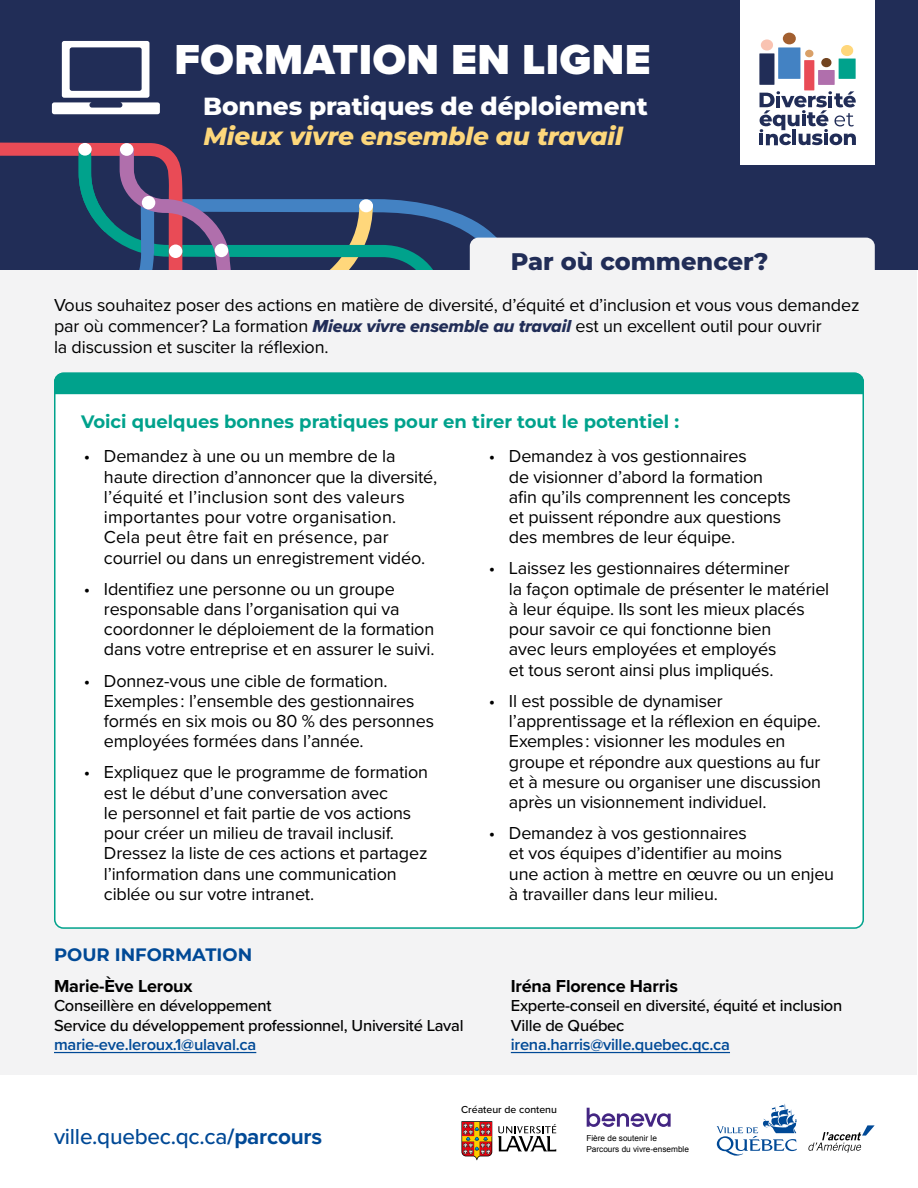
<style>
.page{position:relative;width:918px;height:1188px;background:#fff}
.page>*{position:absolute;margin:0;border:0;box-sizing:border-box;transform-origin:0 0}
.t1{font:900 43.5px "Proxima Nova";letter-spacing:.01em;color:#fff}
.t2{font:800 24.75px/30px "Montserrat";letter-spacing:-.005em;color:#fff}
.t3{font:800 24px "Montserrat";color:#212d57}
.t4{font:500 22.5px "Proxima Nova";letter-spacing:-.01em;color:#004996}
.t5{font:18px/20.2px "Proxima Nova";letter-spacing:-.01em;color:#000}
.t6{font:700 18px "Montserrat";color:#00a28c}
.t7{font:700 18px "Proxima Nova";letter-spacing:-.01em;color:#000}
.t8{font:700 18px "Montserrat";color:#004996}
.t9{font:500 16.5px "Proxima Nova";letter-spacing:-.015em;color:#000}
.t10{font:600 16.5px "Proxima Nova";letter-spacing:-.015em;color:#004996}
.t11{font:500 10.5px "Proxima Nova";color:#000}
.t12{font:8.25px "Arial";color:#000}
.s1{font-style:italic;color:#fdd77b}
.s2{font-family:"Proxima Nova Extrabld It";color:#212d57}
.s3{font-weight:700}
</style>
<div class="page">
<div style="left:0;top:0;width:918px;height:270px;background:#212d57"></div>
<div style="left:1px;top:270px;width:916px;height:805px;background:#f3f3f4"></div>
<div style="left:740px;top:0;width:135px;height:164px;background:#fff"></div>
<svg style="left:761px;top:39px;width:12px;height:12px"></svg>
<div style="left:783px;top:33px;width:13px;height:11px;background:#a25f30;border-radius:50%"></div>
<div style="left:55px;top:373px;width:808px;height:555px;background:#fff;border-radius:9px"></div>
<svg style="left:0;top:41px;width:875px;height:234px"></svg>
<svg style="left:54px;top:372px;width:810px;height:23px;background:#0da691"></svg>
<svg style="left:498px;top:1124px;width:58px;height:27px"></svg>
<svg style="left:461px;top:1121px;width:31px;height:39px"></svg>
<svg style="left:587px;top:1108px;width:84px;height:19px"></svg>
<svg style="left:808px;top:1125px;width:67px;height:28px"></svg>
<svg style="left:717px;top:1104px;width:80px;height:52px"></svg>
<hr style="left:511px;top:1052px;width:219px;height:1px;background:#004996">
<hr style="left:54px;top:1052px;width:202px;height:1px;background:#004996">
<h1 class="t1" style="left:174px;top:27px;width:478px">FORMATION EN LIGNE</h1>
<h2 class="t2" style="left:203px;top:91px;width:446px">Bonnes pratiques de déploiement<br><span class="s1">Mieux vivre ensemble au travail</span></h2>
<h3 class="t3" style="left:511px;top:245px;width:259px">Par où commencer?</h3>
<p class="t5" style="left:54px;top:294px;width:807px;line-height:21px">Vous souhaitez poser des actions en matière de diversité, d’équité et d’inclusion et vous vous demandez par où commencer? La formation <span class="s2">Mieux vivre ensemble au travail</span> est un excellent outil pour ouvrir<br>la discussion et susciter la réflexion.</p>
<h4 class="t6" style="left:81px;top:409px;width:600px">Voici quelques bonnes pratiques pour en tirer tout le potentiel :</h4>
<p class="t5" style="left:104px;top:446px;width:335px;text-indent:-20px">• Demandez à une ou un membre de la haute direction d’annoncer que la diversité, l’équité et l’inclusion sont des valeurs importantes pour votre organisation.<br>Cela peut être fait en présence, par courriel ou dans un enregistrement vidéo.</p>
<p class="t5" style="left:104px;top:578px;width:332px;text-indent:-20px">• Identifiez une personne ou un groupe responsable dans l’organisation qui va coordonner le déploiement de la formation dans votre entreprise et en assurer le suivi.</p>
<p class="t5" style="left:104px;top:670px;width:332px;text-indent:-20px">• Donnez-vous une cible de formation.<br>Exemples : l’ensemble des gestionnaires formés en six mois ou 80 % des personnes employées formées dans l’année.</p>
<p class="t5" style="left:104px;top:761px;width:326px;text-indent:-20px">• Expliquez que le programme de formation est le début d’une conversation avec<br>le personnel et fait partie de vos actions pour créer un milieu de travail inclusif.<br>Dressez la liste de ces actions et partagez l’information dans une communication ciblée ou sur votre intranet.</p>
<p class="t5" style="left:509px;top:446px;width:283px;text-indent:-20px">• Demandez à vos gestionnaires<br>de visionner d’abord la formation afin qu’ils comprennent les concepts et puissent répondre aux questions des membres de leur équipe.</p>
<p class="t5" style="left:509px;top:558px;width:322px;text-indent:-20px">• Laissez les gestionnaires déterminer<br>la façon optimale de présenter le matériel à leur équipe. Ils sont les mieux placés pour savoir ce qui fonctionne bien<br>avec leurs employées et employés<br>et tous seront ainsi plus impliqués.</p>
<p class="t5" style="left:509px;top:690px;width:314px;text-indent:-20px">• Il est possible de dynamiser l’apprentissage et la réflexion en équipe.<br>Exemples : visionner les modules en groupe et répondre aux questions au fur et à mesure ou organiser une discussion après un visionnement individuel.</p>
<p class="t5" style="left:509px;top:822px;width:327px;text-indent:-20px">• Demandez à vos gestionnaires<br>et vos équipes d’identifier au moins<br>une action à mettre en œuvre ou un enjeu à travailler dans leur milieu.</p>
<h4 class="t8" style="left:54px;top:943px;width:200px">POUR INFORMATION</h4>
<p class="t7" style="left:54px;top:972px;width:140px">Marie-Ève Leroux</p>
<p class="t9" style="left:54px;top:993px;width:219px">Conseillère en développement</p>
<p class="t9" style="left:54px;top:1013px;width:411px">Service du développement professionnel, Université Laval</p>
<p class="t10" style="left:54px;top:1032px;width:204px">marie-eve.leroux.1@ulaval.ca</p>
<p class="t7" style="left:511px;top:972px;width:169px">Iréna Florence Harris</p>
<p class="t9" style="left:511px;top:993px;width:333px">Experte-conseil en diversité, équité et inclusion</p>
<p class="t9" style="left:511px;top:1013px;width:115px">Ville de Québec</p>
<p class="t10" style="left:511px;top:1032px;width:221px">irena.harris@ville.quebec.qc.ca</p>
<p class="t4" style="left:54px;top:1119px;width:270px">ville.quebec.qc.ca<span class="s3">/parcours</span></p>
<p class="t11" style="left:461px;top:1101px;width:97px">Créateur de contenu</p>
<p class="t12" style="left:586px;top:1133px;width:72px">Fière de soutenir le</p>
<p class="t12" style="left:586px;top:1143px;width:104px">Parcours du vivre-ensemble</p>
</div>
